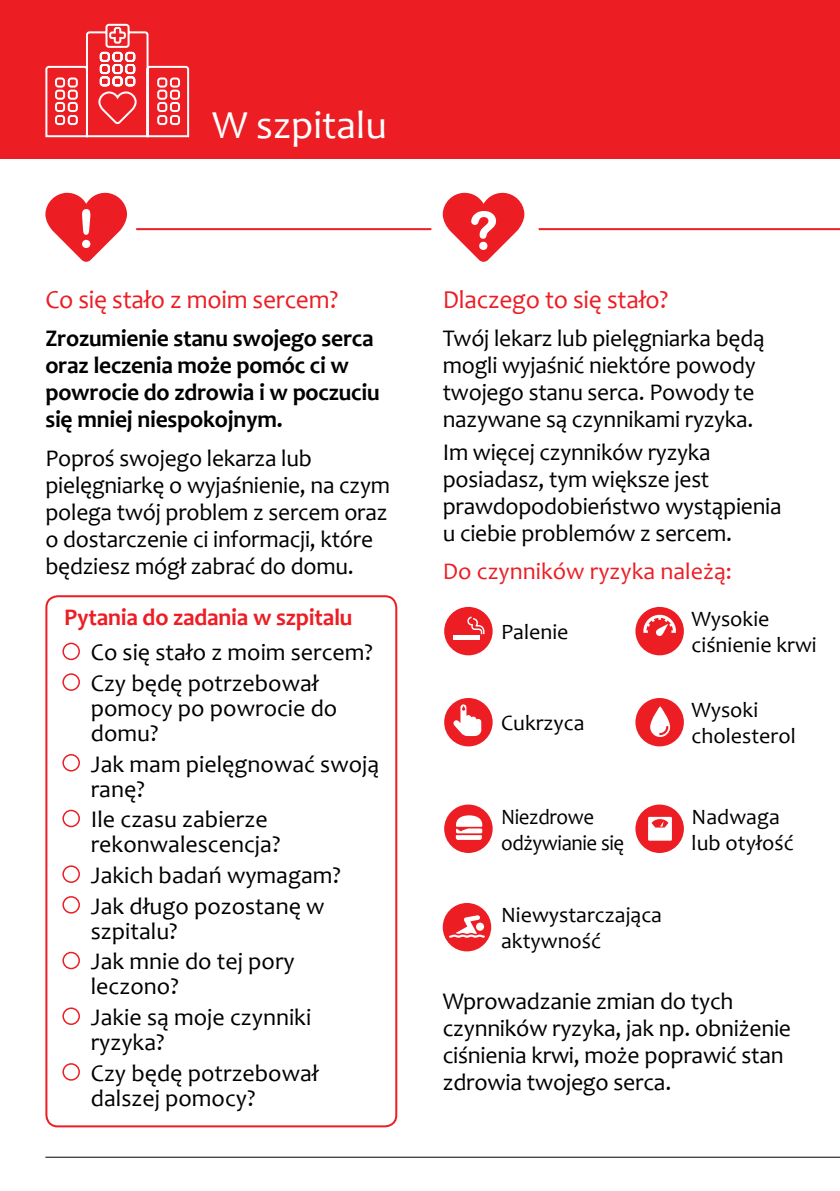
<style>
.page{position:relative;width:840px;height:1191px;background:#fff}
.page>*{position:absolute;margin:0;border:0;box-sizing:border-box;transform-origin:0 0}
.t1{font:40px "Candara";color:#fff}
.t2{font:26px "Candara";letter-spacing:-.01em;color:#ed1d24}
.t3{font:24px/27px "Candara";letter-spacing:-.01em;color:#000}
.t4{font:700 24px/27px "Candara";letter-spacing:-.01em;color:#000}
.t5{font:700 24px "Candara";letter-spacing:-.01em;color:#ed1d24}
.t6{font:24px "Candara";color:#ed1d24}
.t7{font:22px/26px "Candara";color:#000}
.t8{font:22px/26px "Candara";letter-spacing:-.02em;color:#000;scale:.95 1}
</style>
<div class="page">
<div style="left:45px;top:595px;width:352px;height:532px;border:2px solid #ed1d24;border-radius:11px"></div>
<div style="left:0;top:0;width:839px;height:159px;background:#ed1d24"></div>
<hr style="left:839px;top:0;width:1px;height:159px;background:#faa61a">
<svg style="left:45px;top:192px;width:82px;height:70px"></svg>
<svg style="left:442px;top:192px;width:82px;height:70px"></svg>
<hr style="left:136px;top:228px;width:295px;height:2px;background:#ed1d24">
<hr style="left:538px;top:228px;width:301px;height:2px;background:#ed1d24">
<hr style="left:45px;top:1156px;width:794px;height:1px;background:#000">
<div style="left:62px;top:642px;width:18px;height:18px;border:2px solid #ed1d24;border-radius:50%"></div>
<div style="left:62px;top:673px;width:18px;height:18px;border:2px solid #ed1d24;border-radius:50%"></div>
<div style="left:62px;top:754px;width:18px;height:17px;border:2px solid #ed1d24;border-radius:50%"></div>
<div style="left:62px;top:809px;width:18px;height:18px;border:2px solid #ed1d24;border-radius:50%"></div>
<div style="left:62px;top:865px;width:18px;height:18px;border:2px solid #ed1d24;border-radius:50%"></div>
<div style="left:62px;top:896px;width:18px;height:17px;border:2px solid #ed1d24;border-radius:50%"></div>
<div style="left:62px;top:951px;width:18px;height:18px;border:2px solid #ed1d24;border-radius:50%"></div>
<div style="left:62px;top:1007px;width:18px;height:18px;border:2px solid #ed1d24;border-radius:50%"></div>
<div style="left:62px;top:1063px;width:18px;height:17px;border:2px solid #ed1d24;border-radius:50%"></div>
<div style="left:444px;top:607px;width:48px;height:48px;background:#ed1d24;border-radius:50%"></div>
<hr style="left:453px;top:635px;width:27px;height:4px;background:#fff">
<svg style="left:467px;top:616px;width:17px;height:18px"></svg>
<div style="left:444px;top:698px;width:48px;height:48px;background:#ed1d24;border-radius:50%"></div>
<svg style="left:453px;top:703px;width:28px;height:33px"></svg>
<div style="left:444px;top:804px;width:48px;height:49px;background:#ed1d24;border-radius:50%"></div>
<svg style="left:455px;top:815px;width:27px;height:25px"></svg>
<div style="left:635px;top:607px;width:48px;height:48px;background:#ed1d24;border-radius:50%"></div>
<svg style="left:643px;top:615px;width:32px;height:21px"></svg>
<div style="left:635px;top:698px;width:48px;height:48px;background:#ed1d24;border-radius:50%"></div>
<svg style="left:650px;top:706px;width:19px;height:31px"></svg>
<div style="left:635px;top:804px;width:48px;height:49px;background:#ed1d24;border-radius:50%"></div>
<div style="left:647px;top:817px;width:24px;height:23px;background:#fff"></div>
<svg style="left:651px;top:819px;width:17px;height:8px"></svg>
<div style="left:442px;top:903px;width:49px;height:48px;background:#ed1d24;border-radius:50%"></div>
<svg style="left:449px;top:915px;width:36px;height:23px"></svg>
<svg style="left:475px;top:922px;width:9px;height:8px"></svg>
<svg style="left:45px;top:23px;width:145px;height:115px"></svg>
<h1 class="t1" style="left:212px;top:101px;width:176px">W szpitalu</h1>
<p class="t2" style="left:45px;top:284px;width:294px">Co się stało z moim sercem?</p>
<p class="t4" style="left:45px;top:325px;width:336px">Zrozumienie stanu swojego serca oraz leczenia może pomóc ci w powrocie do zdrowia i w poczuciu się mniej niespokojnym.</p>
<p class="t3" style="left:45px;top:444px;width:346px">Poproś swojego lekarza lub pielęgniarkę o wyjaśnienie, na czym polega twój problem z sercem oraz o dostarczenie ci informacji, które będziesz mógł zabrać do domu.</p>
<p class="t5" style="left:64px;top:602px;width:290px">Pytania do zadania w szpitalu</p>
<p class="t3" style="left:91px;top:637px;width:283px;line-height:30.6px">Co się stało z moim sercem?<br>Czy będę potrzebował</p>
<p class="t3" style="left:91px;top:695px;width:248px;line-height:25px">pomocy po powrocie do domu?</p>
<p class="t3" style="left:91px;top:751px;width:290px;line-height:25px">Jak mam pielęgnować swoją ranę?</p>
<p class="t3" style="left:91px;top:807px;width:191px;line-height:25px">Ile czasu zabierze rekonwalescencja?</p>
<p class="t3" style="left:91px;top:860px;width:251px;line-height:30.6px">Jakich badań wymagam?<br>Jak długo pozostanę w</p>
<p class="t3" style="left:91px;top:915px;width:205px;line-height:30.6px">szpitalu?<br>Jak mnie do tej pory</p>
<p class="t3" style="left:91px;top:971px;width:222px;line-height:30.6px">leczono?<br>Jakie są moje czynniki</p>
<p class="t3" style="left:91px;top:1027px;width:229px;line-height:30.6px">ryzyka?<br>Czy będę potrzebował</p>
<p class="t3" style="left:91px;top:1084px;width:166px">dalszej pomocy?</p>
<p class="t2" style="left:442px;top:284px;width:227px">Dlaczego to się stało?</p>
<p class="t3" style="left:442px;top:325px;width:323px">Twój lekarz lub pielęgniarka będą mogli wyjaśnić niektóre powody twojego stanu serca. Powody te nazywane są czynnikami ryzyka.</p>
<p class="t3" style="left:442px;top:439px;width:340px">Im więcej czynników ryzyka posiadasz, tym większe jest prawdopodobieństwo wystąpienia u ciebie problemów z sercem.</p>
<p class="t6" style="left:442px;top:556px;width:290px">Do czynników ryzyka należą:</p>
<p class="t7" style="left:501px;top:619px;width:69px">Palenie</p>
<p class="t7" style="left:501px;top:710px;width:85px">Cukrzyca</p>
<p class="t7" style="left:691px;top:606px;width:126px">Wysokie ciśnienie krwi</p>
<p class="t7" style="left:691px;top:697px;width:106px">Wysoki cholesterol</p>
<p class="t8" style="left:501px;top:803px;width:131px">Niezdrowe odżywianie się</p>
<p class="t7" style="left:691px;top:803px;width:103px">Nadwaga lub otyłość</p>
<p class="t7" style="left:501px;top:902px;width:162px">Niewystarczająca aktywność</p>
<p class="t3" style="left:442px;top:987px;width:350px">Wprowadzanie zmian do tych czynników ryzyka, jak np. obniżenie ciśnienia krwi, może poprawić stan zdrowia twojego serca.</p>
</div>
